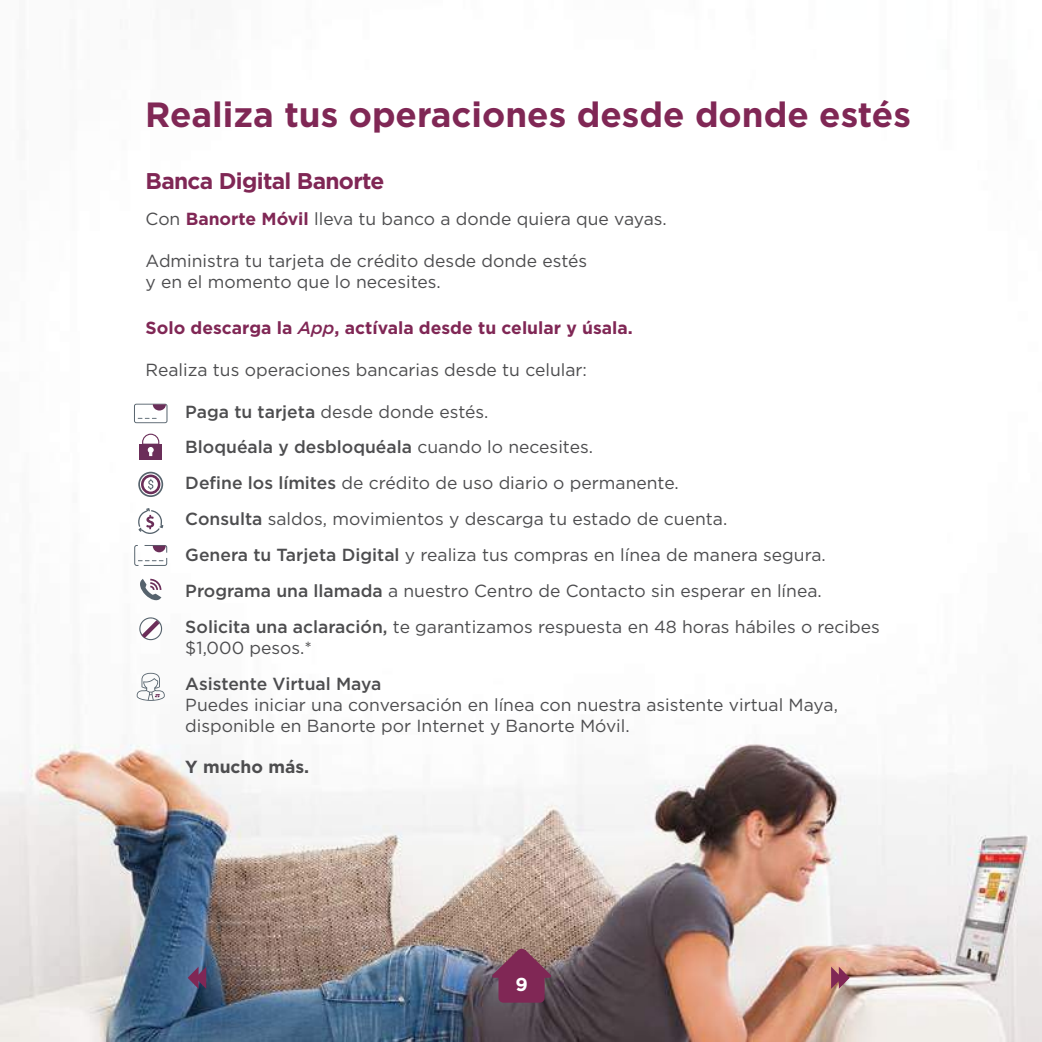
<style>
.page{position:relative;width:1042px;height:1042px;background:#fff}
.page>*{position:absolute;margin:0;border:0;box-sizing:border-box;transform-origin:0 0}
.t1{font:700 35px "Gotham";color:#802755}
.t2{font:700 22.75px "Gotham";letter-spacing:-.03em;color:#802755}
.t3{font:700 18.72px "Gotham";color:#fff}
.t4{font:17.5px/35.9px "Gotham";color:#4d4d4f}
.t5{font:700 17.5px "Gotham";color:#802755}
.t6{font:500 17.5px "Gotham";color:#4d4d4f}
.t7{font:700 17.5px "Gotham";color:#4d4d4f}
.s1{font-weight:700;color:#802755}
.s2{font-weight:500;font-style:italic}
.s3{font-weight:500}
</style>
<div class="page">
<img style="left:0;top:403px;width:1042px;height:639px">
<svg style="left:134px;top:404px;width:33px;height:19px"></svg>
<svg style="left:138px;top:472px;width:25px;height:25px"></svg>
<div style="left:139px;top:443px;width:23px;height:16px;background:#6b2e59"></div>
<svg style="left:142px;top:434px;width:17px;height:22px"></svg>
<svg style="left:138px;top:508px;width:25px;height:26px"></svg>
<svg style="left:134px;top:545px;width:33px;height:21px"></svg>
<svg style="left:138px;top:579px;width:23px;height:23px"></svg>
<svg style="left:139px;top:617px;width:24px;height:23px"></svg>
<svg style="left:137px;top:673px;width:28px;height:28px"></svg>
<svg style="left:188px;top:966px;width:18px;height:23px"></svg>
<svg style="left:831px;top:966px;width:19px;height:23px"></svg>
<svg style="left:492px;top:948px;width:59px;height:54px;background:#82405d"></svg>
<h1 class="t1" style="left:145px;top:92px;width:767px">Realiza tus operaciones desde donde estés</h1>
<h2 class="t2" style="left:146px;top:166px;width:240px">Banca Digital Banorte</h2>
<p class="t4" style="left:146px;top:200px;width:523px">Con <span class="s1">Banorte Móvil</span> lleva tu banco a donde quiera que vayas.</p>
<p class="t4" style="left:146px;top:250px;width:443px;line-height:21px">Administra tu tarjeta de crédito desde donde estés y en el momento que lo necesites.</p>
<p class="t5" style="left:146px;top:316px;width:489px">Solo descarga la <span class="s2">App</span>, actívala desde tu celular y úsala.</p>
<p class="t4" style="left:146px;top:351px;width:443px">Realiza tus operaciones bancarias desde tu celular:</p>
<p class="t4" style="left:185px;top:393px;width:696px"><span class="s3">Paga tu tarjeta</span> desde donde estés.<br><span class="s3">Bloquéala y desbloquéala</span> cuando lo necesites.<br><span class="s3">Define los límites</span> de crédito de uso diario o permanente.<br><span class="s3">Consulta</span> saldos, movimientos y descarga tu estado de cuenta.<br><span class="s3">Genera tu Tarjeta Digital</span> y realiza tus compras en línea de manera segura.<br><span class="s3">Programa una llamada</span> a nuestro Centro de Contacto sin esperar en línea.<br><span class="s3">Solicita una aclaración,</span> te garantizamos respuesta en 48 horas hábiles o recibes</p>
<p class="t4" style="left:185px;top:629px;width:128px">$1,000 pesos.*</p>
<p class="t6" style="left:185px;top:672px;width:198px">Asistente Virtual Maya</p>
<p class="t4" style="left:185px;top:694px;width:654px;line-height:21px">Puedes iniciar una conversación en línea con nuestra asistente virtual Maya, disponible en Banorte por Internet y Banorte Móvil.</p>
<p class="t7" style="left:185px;top:755px;width:125px">Y mucho más.</p>
<p class="t3" style="left:515px;top:971px;width:14px">9</p>
</div>
